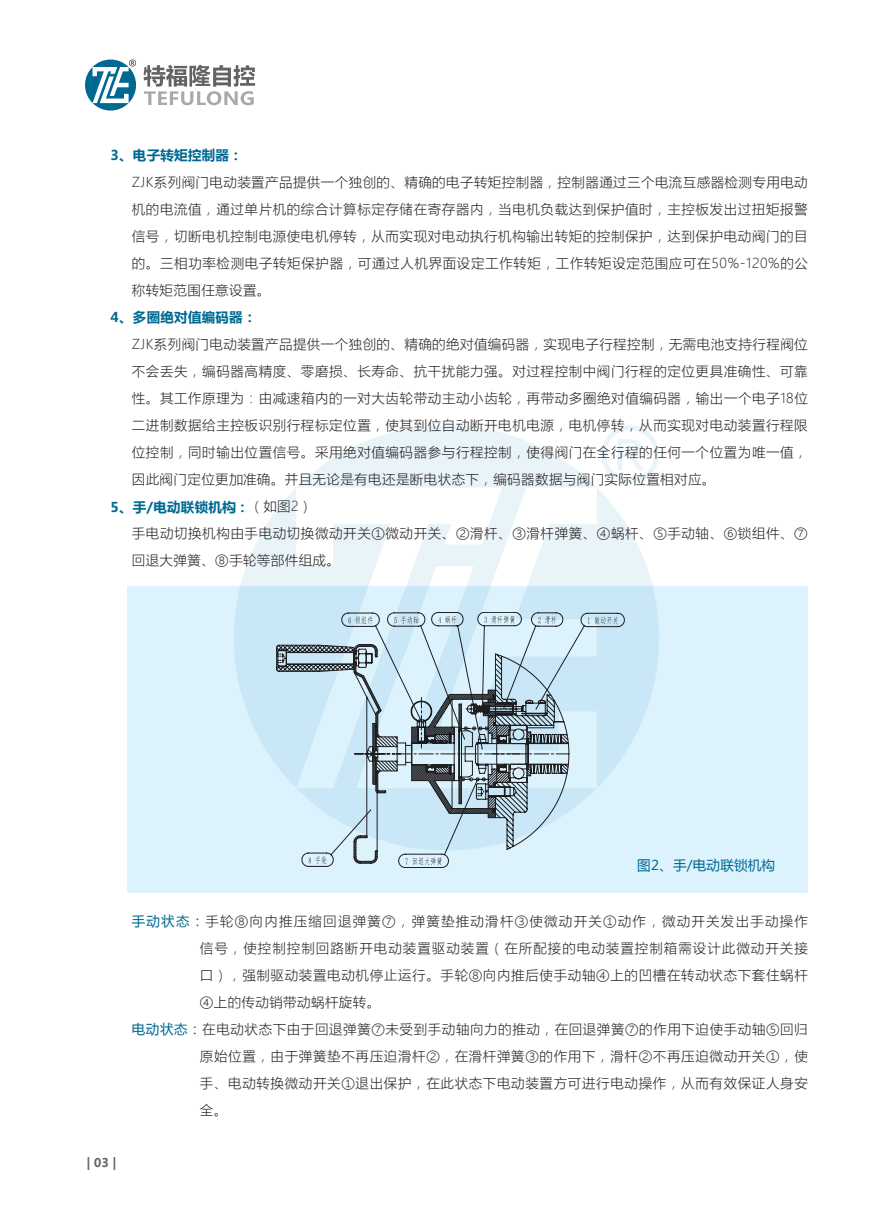
<style>
.page{position:relative;width:893px;height:1212px;background:#fff}
.page>*{position:absolute;margin:0;border:0;box-sizing:border-box;transform-origin:0 0}
.t1{font:300 13.5px/27px "Microsoft Ya Hei";letter-spacing:.045em;color:#231f20;text-align:justify}
.t2{font:300 13.5px "Microsoft Ya Hei";letter-spacing:.09em;color:#231f20}
.t3{font:300 13.5px "Microsoft Ya Hei";letter-spacing:.075em;color:#231f20}
.t4{font:700 13.5px "Microsoft Ya Hei";letter-spacing:.02em;color:#006991}
.t5{font:13.5px "Microsoft Ya Hei";letter-spacing:.02em;color:#006991}
.t6{font:700 12px "Microsoft Ya Hei";color:#636366}
.s1{font-weight:300;color:#231f20}
.s2{font-weight:400;color:#006991}
</style>
<div class="page">
<svg style="left:144px;top:65px;width:111px;height:40px"></svg>
<svg style="left:85px;top:60px;width:51px;height:51px"></svg>
<svg style="left:93px;top:60px;width:43px;height:43px"></svg>
<div style="left:128px;top:587px;width:680px;height:306px;background:#dcf2fc"></div>
<svg style="left:301px;top:755px;width:323px;height:113px"></svg>
<svg style="left:234px;top:425px;width:425px;height:425px;background:#cfe5ef"></svg>
<svg style="left:296px;top:487px;width:301px;height:301px"></svg>
<svg style="left:601px;top:425px;width:58px;height:58px"></svg>
<p class="t4" style="left:111px;top:146px;width:134px">3、电子转矩控制器：</p>
<p class="t1" style="left:132px;top:169px;width:678px">ZJK系列阀门电动装置产品提供一个独创的、精确的电子转矩控制器，控制器通过三个电流互感器检测专用电动机的电流值，通过单片机的综合计算标定存储在寄存器内，当电机负载达到保护值时，主控板发出过扭矩报警信号，切断电机控制电源使电机停转，从而实现对电动执行机构输出转矩的控制保护，达到保护电动阀门的目的。三相功率检测电子转矩保护器，可通过人机界面设定工作转矩，工作转矩设定范围应可在50%-120%的公称转矩范围任意设置。</p>
<p class="t4" style="left:111px;top:308px;width:148px">4、多圈绝对值编码器：</p>
<p class="t1" style="left:132px;top:331px;width:677px">ZJK系列阀门电动装置产品提供一个独创的、精确的绝对值编码器，实现电子行程控制，无需电池支持行程阀位</p>
<p class="t1" style="left:132px;top:358px;width:677px">不会丢失，编码器高精度、零磨损、长寿命、抗干扰能力强。对过程控制中阀门行程的定位更具准确性、可靠</p>
<p class="t1" style="left:132px;top:385px;width:677px">性。其工作原理为：由减速箱内的一对大齿轮带动主动小齿轮，再带动多圈绝对值编码器，输出一个电子18位</p>
<p class="t1" style="left:132px;top:412px;width:677px">二进制数据给主控板识别行程标定位置，使其到位自动断开电机电源，电机停转，从而实现对电动装置行程限</p>
<p class="t1" style="left:132px;top:439px;width:677px">位控制，同时输出位置信号。采用绝对值编码器参与行程控制，使得阀门在全行程的任何一个位置为唯一值，</p>
<p class="t1" style="left:132px;top:466px;width:585px">因此阀门定位更加准确。并且无论是有电还是断电状态下，编码器数据与阀门实际位置相对应。</p>
<p class="t4" style="left:111px;top:497px;width:203px">5、手/电动联锁机构：<span class="s1">（如图2）</span></p>
<p class="t1" style="left:132px;top:520px;width:677px">手电动切换机构由手电动切换微动开关①微动开关、②滑杆、③滑杆弹簧、④蜗杆、⑤手动轴、⑥锁组件、⑦</p>
<p class="t1" style="left:132px;top:547px;width:210px">回退大弹簧、⑧手轮等部件组成。</p>
<p class="t5" style="left:637px;top:856px;width:139px">图2、手/电动联锁机构</p>
<p class="t6" style="left:86px;top:1154px;width:32px">| 03 |</p>
<p class="t2" style="left:132px;top:912px;width:678px"><span class="s2">手动状态：</span>手轮⑧向内推压缩回退弹簧⑦，弹簧垫推动滑杆③使微动开关①动作，微动开关发出手动操作</p>
<p class="t3" style="left:200px;top:939px;width:609px">信号，使控制控制回路断开电动装置驱动装置（在所配接的电动装置控制箱需设计此微动开关接</p>
<p class="t1" style="left:200px;top:961px;width:610px">口），强制驱动装置电动机停止运行。手轮⑧向内推后使手动轴④上的凹槽在转动状态下套住蜗杆</p>
<p class="t1" style="left:200px;top:988px;width:182px">④上的传动销带动蜗杆旋转。</p>
<p class="t1" style="left:132px;top:1015px;width:677px"><span class="s2">电动状态：</span>在电动状态下由于回退弹簧⑦未受到手动轴向力的推动，在回退弹簧⑦的作用下迫使手动轴⑤回归</p>
<p class="t1" style="left:200px;top:1042px;width:610px">原始位置，由于弹簧垫不再压迫滑杆②，在滑杆弹簧③的作用下，滑杆②不再压迫微动开关①，使</p>
<p class="t1" style="left:200px;top:1069px;width:610px">手、电动转换微动开关①退出保护，在此状态下电动装置方可进行电动操作，从而有效保证人身安</p>
<p class="t1" style="left:200px;top:1096px;width:29px">全。</p>
</div>
